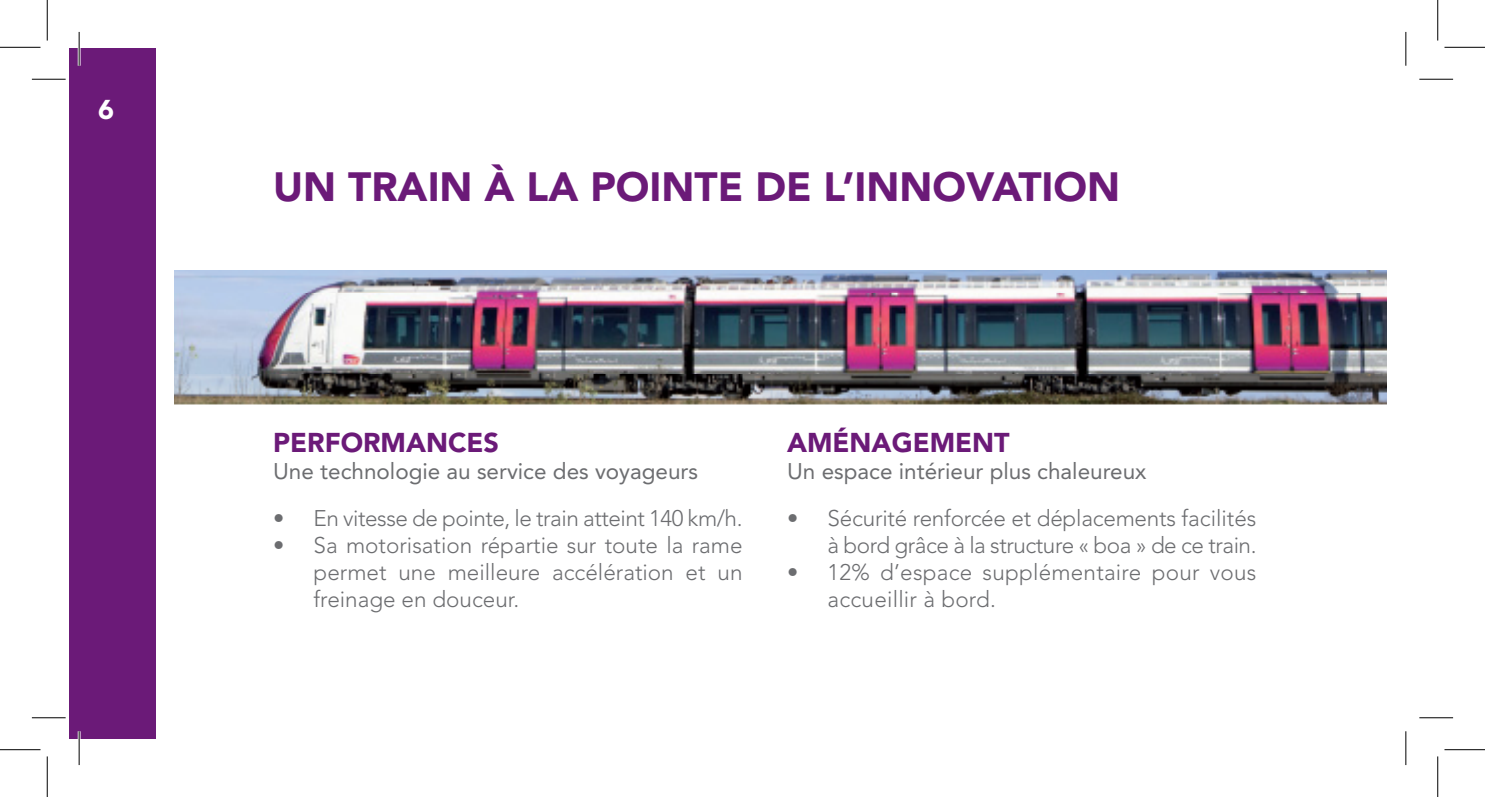
<style>
.page{position:relative;width:1485px;height:797px;background:#fff}
.page>*{position:absolute;margin:0;border:0;box-sizing:border-box;transform-origin:0 0}
.t1{font:900 40.5px "Avenir LT Std";color:#6b1a78}
.t2{font:900 27px "Avenir LT Std";color:#6b1a78}
.t3{font:900 27px "Avenir LT Std";color:#fff}
.t4{font:300 22.5px/27px "Avenir LT Std";letter-spacing:-.01em;color:#6c6d70;text-align:justify}
.t5{font:22.5px "Avenir LT Std";color:#6c6d70}
.t6{font:300 22.5px/27px "Avenir LT Std";letter-spacing:.01em;color:#6c6d70}
</style>
<div class="page">
<div style="left:69px;top:48px;width:87px;height:690px;background:#6b1a78"></div>
<img style="left:175px;top:270px;width:1212px;height:135px">
<hr style="left:78px;top:32px;width:3px;height:34px;background:#fff">
<hr style="left:78px;top:730px;width:3px;height:34px;background:#fff">
<hr style="left:32px;top:79px;width:34px;height:1px;background:#000">
<hr style="left:1419px;top:79px;width:34px;height:1px;background:#000">
<hr style="left:32px;top:717px;width:34px;height:1px;background:#000">
<hr style="left:1419px;top:717px;width:34px;height:1px;background:#000">
<hr style="left:79px;top:32px;width:1px;height:34px;background:#000">
<hr style="left:79px;top:730px;width:1px;height:34px;background:#000">
<hr style="left:1405px;top:32px;width:1px;height:34px;background:#000">
<hr style="left:1405px;top:730px;width:1px;height:34px;background:#000">
<hr style="left:0;top:47px;width:40px;height:1px;background:#000">
<hr style="left:1444px;top:47px;width:41px;height:1px;background:#000">
<hr style="left:0;top:748px;width:40px;height:1px;background:#000">
<hr style="left:1444px;top:748px;width:41px;height:1px;background:#000">
<hr style="left:47px;top:0;width:1px;height:40px;background:#000">
<hr style="left:47px;top:756px;width:1px;height:40px;background:#000">
<hr style="left:1437px;top:0;width:1px;height:40px;background:#000">
<hr style="left:1437px;top:756px;width:1px;height:40px;background:#000">
<p class="t3" style="left:98px;top:93px;width:17px">6</p>
<p class="t1" style="left:273px;top:162px;width:849px">UN TRAIN À LA POINTE DE L’INNOVATION</p>
<p class="t2" style="left:273px;top:425px;width:227px">PERFORMANCES</p>
<p class="t5" style="left:273px;top:457px;width:426px">Une technologie au service des voyageurs</p>
<p class="t4" style="left:273px;top:504px;width:471px">• En vitesse de pointe, le train atteint 140 km/h.</p>
<p class="t4" style="left:314px;top:531px;width:430px;text-indent:-41px">• Sa motorisation répartie sur toute la rame permet une meilleure accélération et un freinage en douceur.</p>
<p class="t2" style="left:787px;top:425px;width:224px">AMÉNAGEMENT</p>
<p class="t5" style="left:787px;top:457px;width:361px">Un espace intérieur plus chaleureux</p>
<p class="t4" style="left:787px;top:504px;width:471px;text-align:right">• Sécurité renforcée et déplacements facilités à bord grâce à la structure « boa » de ce train.</p>
<p class="t6" style="left:828px;top:558px;width:430px;text-indent:-40px">• 12% d’espace supplémentaire pour vous accueillir à bord.</p>
</div>
